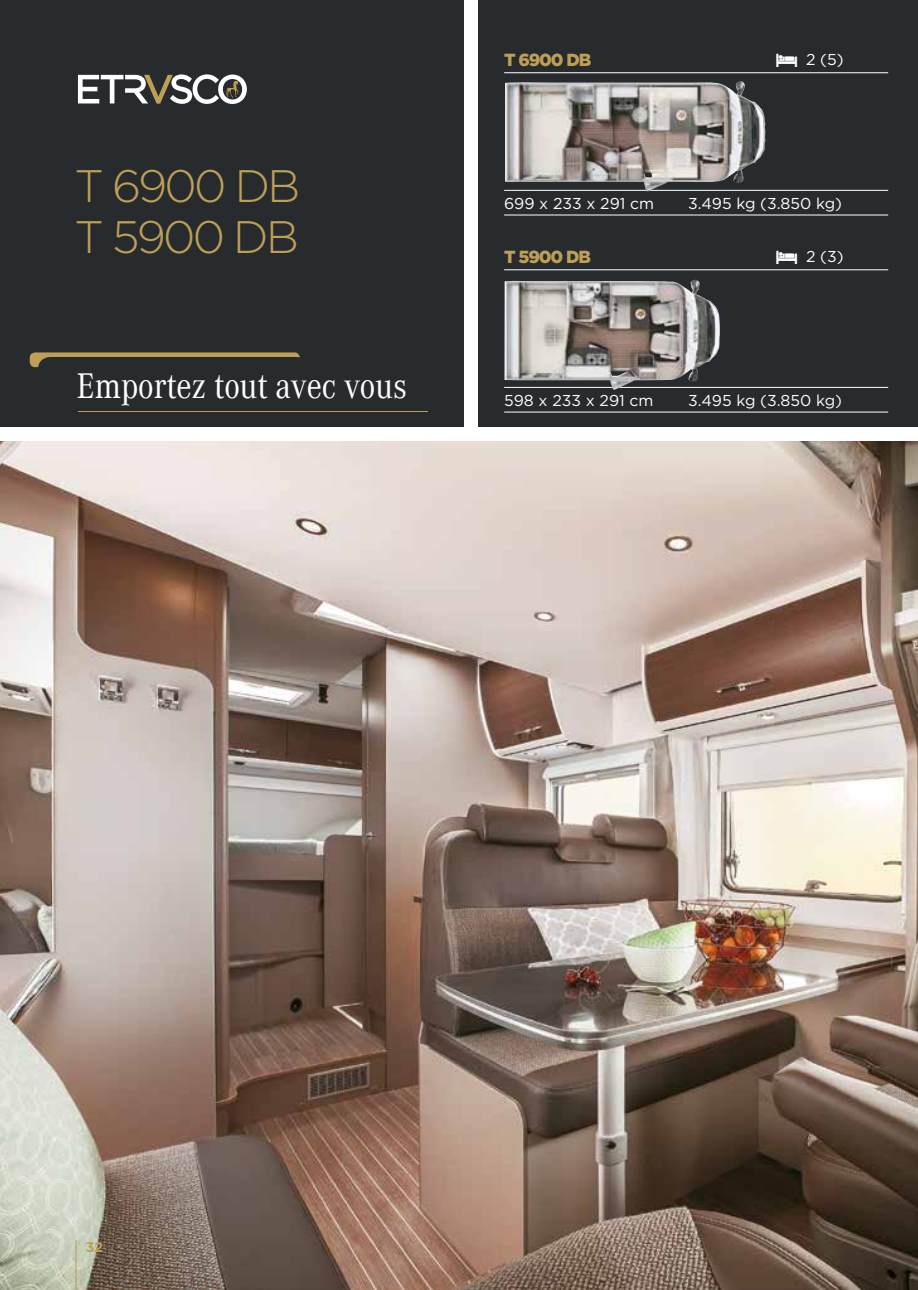
<style>
.page{position:relative;width:918px;height:1290px;background:#fff}
.page>*{position:absolute;margin:0;border:0;box-sizing:border-box;transform-origin:0 0}
.t1{font:300 45.5px/50.8px "Gotham";letter-spacing:-.06em;color:#be9f56}
.t2{font:35px "Corporate ABQ";color:#fff;scale:.89 1}
.t3{font:900 17.5px "Gotham";letter-spacing:-.06em;color:#be9f56}
.t4{font:15.75px "Gotham";color:#fff}
.t5{font:700 14px "Gotham";color:#be9f56}
</style>
<div class="page">
<div style="left:479px;top:0;width:439px;height:427px;background:#272b2e"></div>
<div style="left:0;top:0;width:464px;height:427px;background:#272b2e"></div>
<svg style="left:78px;top:74px;width:169px;height:30px"></svg>
<img style="left:0;top:441px;width:918px;height:849px">
<hr style="left:504px;top:387px;width:384px;height:1px;background:#fff">
<hr style="left:504px;top:190px;width:384px;height:1px;background:#fff">
<hr style="left:504px;top:269px;width:384px;height:1px;background:#fff">
<hr style="left:504px;top:72px;width:384px;height:1px;background:#fff">
<hr style="left:504px;top:412px;width:384px;height:1px;background:#fff">
<hr style="left:504px;top:215px;width:384px;height:1px;background:#fff">
<img style="left:504px;top:280px;width:217px;height:110px">
<img style="left:505px;top:81px;width:260px;height:110px">
<hr style="left:78px;top:411px;width:350px;height:1px;background:#be9f56">
<svg style="left:30px;top:352px;width:270px;height:15px"></svg>
<hr style="left:76px;top:1240px;width:1px;height:50px;background:#be9f56">
<h1 class="t1" style="left:74px;top:160px;width:227px">T 6900 DB<br>T 5900 DB</h1>
<h2 class="t2" style="left:77px;top:366px;width:372px">Emportez tout avec vous</h2>
<p class="t3" style="left:504px;top:48px;width:89px">T 6900 DB</p>
<p class="t4" style="left:775px;top:49px;width:69px"><sub>h</sub> 2 (5)</p>
<p class="t4" style="left:504px;top:194px;width:152px">699 x 233 x 291 cm</p>
<p class="t4" style="left:688px;top:194px;width:155px">3.495 kg (3.850 kg)</p>
<p class="t4" style="left:775px;top:246px;width:69px"><sub>h</sub> 2 (3)</p>
<p class="t3" style="left:504px;top:245px;width:88px">T 5900 DB</p>
<p class="t4" style="left:504px;top:391px;width:151px">598 x 233 x 291 cm</p>
<p class="t4" style="left:688px;top:391px;width:155px">3.495 kg (3.850 kg)</p>
<p class="t5" style="left:86px;top:1237px;width:19px">32</p>
</div>
